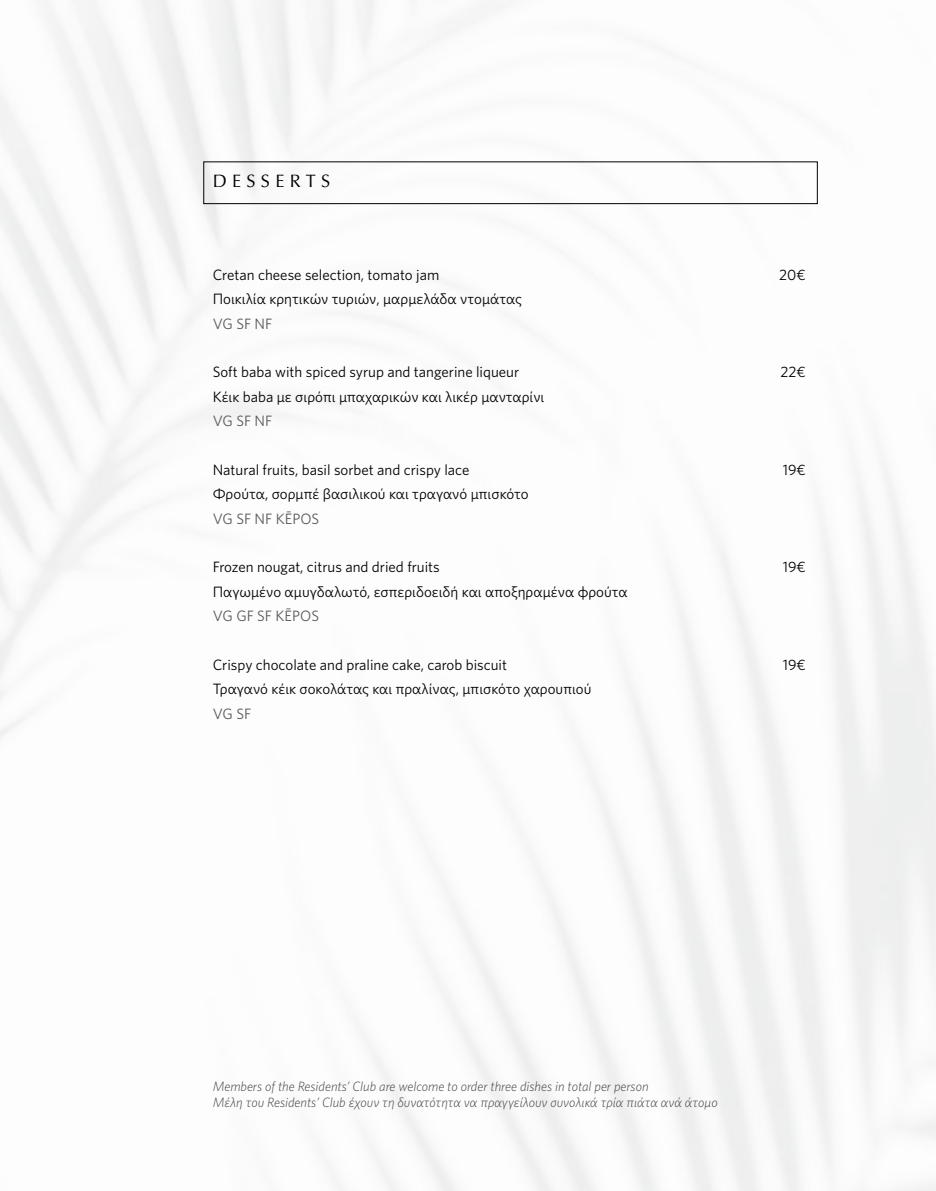
<style>
.page{position:relative;width:936px;height:1191px;background:#fff}
.page>*{position:absolute;margin:0;border:0;box-sizing:border-box;transform-origin:0 0}
.t1{font:18px "Optima";letter-spacing:.3em;color:#000}
.t2{font:15px "Whitney";color:#000}
.t3{font:15px "Whitney";color:#58595b}
.t4{font:italic 300 13.5px/16.2px "Whitney";color:#414042}
</style>
<div class="page">
<img style="left:0;top:0;width:935px;height:1191px">
<div style="left:203px;top:162px;width:614px;height:42px;border:1px solid #000"></div>
<p class="t1" style="left:213px;top:170px;width:119px">DESSERTS</p>
<p class="t2" style="left:213px;top:265px;width:228px">Cretan cheese selection, tomato jam</p>
<p class="t2" style="left:779px;top:265px;width:28px">20€</p>
<p class="t2" style="left:213px;top:289px;width:311px">Ποικιλία κρητικών τυριών, μαρμελάδα ντομάτας</p>
<p class="t3" style="left:213px;top:313px;width:61px">VG SF NF</p>
<p class="t2" style="left:213px;top:362px;width:308px">Soft baba with spiced syrup and tangerine liqueur</p>
<p class="t2" style="left:780px;top:362px;width:26px">22€</p>
<p class="t2" style="left:213px;top:386px;width:333px">Κέικ baba με σιρόπι μπαχαρικών και λικέρ μανταρίνι</p>
<p class="t3" style="left:213px;top:411px;width:61px">VG SF NF</p>
<p class="t2" style="left:213px;top:460px;width:258px">Natural fruits, basil sorbet and crispy lace</p>
<p class="t2" style="left:782px;top:460px;width:24px">19€</p>
<p class="t2" style="left:213px;top:484px;width:317px">Φρούτα, σορμπέ βασιλικού και τραγανό μπισκότο</p>
<p class="t3" style="left:213px;top:508px;width:108px">VG SF NF KĒPOS</p>
<p class="t2" style="left:213px;top:557px;width:228px">Frozen nougat, citrus and dried fruits</p>
<p class="t2" style="left:782px;top:557px;width:24px">19€</p>
<p class="t2" style="left:213px;top:581px;width:416px">Παγωμένο αμυγδαλωτό, εσπεριδοειδή και αποξηραμένα φρούτα</p>
<p class="t3" style="left:213px;top:606px;width:108px">VG GF SF KĒPOS</p>
<p class="t2" style="left:213px;top:655px;width:296px">Crispy chocolate and praline cake, carob biscuit</p>
<p class="t2" style="left:782px;top:655px;width:24px">19€</p>
<p class="t2" style="left:213px;top:679px;width:380px">Τραγανό κέικ σοκολάτας και πραλίνας, μπισκότο χαρουπιού</p>
<p class="t3" style="left:213px;top:703px;width:40px">VG SF</p>
<p class="t4" style="left:213px;top:1078px;width:506px">Members of the Residents’ Club are welcome to order three dishes in total per person<br>Μέλη του Residents’ Club έχουν τη δυνατότητα να πραγγείλουν συνολικά τρία πιάτα ανά άτομο</p>
</div>
